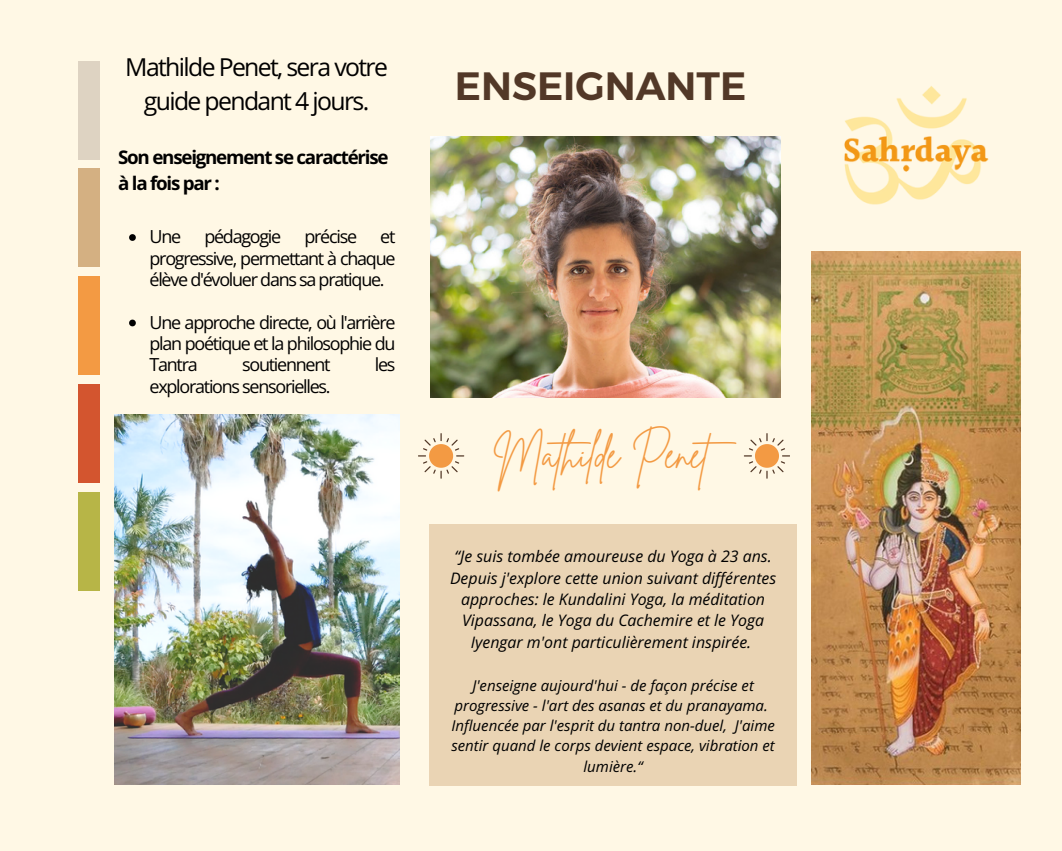
<style>
.page{position:relative;width:1062px;height:851px;background:#fff}
.page>*{position:absolute;margin:0;border:0;box-sizing:border-box;transform-origin:0 0}
.t1{font:39.3px "Brittany Signature";color:#f39a43}
.t2{font:700 39.3px "Kief Montaser Semi";color:#523827}
.t3{font:24.75px/33.8px "Open Sans Hebrew";letter-spacing:-.065em;color:#000;text-align:center}
.t4{font:700 18.75px/25.8px "Open Sans Hebrew";letter-spacing:-.065em;color:#000}
.t5{font:18px/21.3px "Open Sans";letter-spacing:-.07em;color:#000;text-align:justify}
.t6{font:italic 15.9px/21.3px "Open Sans Hebrew";color:#000;text-align:center}
.t7{font:italic 15px/20.2px "Open Sans Hebrew";color:#000;text-align:center}
</style>
<div class="page">
<div style="left:0;top:0;width:1062px;height:850px;background:#fff8e5"></div>
<img style="left:431px;top:137px;width:349px;height:261px">
<svg style="left:418px;top:433px;width:46px;height:45px"></svg>
<svg style="left:744px;top:433px;width:46px;height:45px"></svg>
<img style="left:114px;top:414px;width:286px;height:370px">
<div style="left:78px;top:61px;width:22px;height:98px;background:#ded3c2"></div>
<div style="left:78px;top:169px;width:22px;height:98px;background:#d4b082"></div>
<div style="left:78px;top:277px;width:22px;height:98px;background:#f39a43"></div>
<div style="left:78px;top:384px;width:22px;height:99px;background:#d3552f"></div>
<div style="left:78px;top:492px;width:22px;height:98px;background:#b7b547"></div>
<div style="left:429px;top:524px;width:368px;height:262px;background:#ead4b4"></div>
<img style="left:811px;top:252px;width:209px;height:532px">
<img style="left:844px;top:86px;width:145px;height:119px">
<svg style="left:129px;top:234px;width:7px;height:7px"></svg>
<svg style="left:129px;top:319px;width:7px;height:7px"></svg>
<h5 class="t3" style="left:125px;top:50px;width:264px">Mathilde Penet, sera votre guide pendant 4jours.</h5>
<h5 class="t4" style="left:118px;top:144px;width:272px">Son enseignement se caractérise à la fois par :</h5>
<p class="t5" style="left:150px;top:225px;width:33px">Une</p>
<p class="t5" style="left:204px;top:225px;width:78px">pédagogie</p>
<p class="t5" style="left:304px;top:225px;width:54px">précise</p>
<p class="t5" style="left:150px;top:225px;width:247px;text-indent:231px">et progressive, permettant à chaque élève d'évoluer dans sa pratique.</p>
<p class="t5" style="left:150px;top:311px;width:247px">Une approche directe, où l'arrière plan poétique et la philosophie du Tantra</p>
<p class="t5" style="left:242px;top:353px;width:90px">soutiennent</p>
<p class="t5" style="left:375px;top:353px;width:22px">les</p>
<p class="t5" style="left:150px;top:375px;width:183px">explorations sensorielles.</p>
<p class="t2" style="left:455px;top:62px;width:293px">ENSEIGNANTE</p>
<h1 class="t1" style="left:494px;top:428px;width:255px">Mathilde Penet</h1>
<p class="t6" style="left:450px;top:545px;width:328px">“Je suis tombée amoureuse du Yoga à 23 ans.<br>Depuis j'explore cette union suivant différentes approches: le Kundalini Yoga, la méditation Vipassana, le Yoga du Cachemire et le Yoga Iyengar m'ont particulièrement inspirée.</p>
<h2 class="t7" style="left:451px;top:674px;width:325px">J'enseigne aujourd'hui - de façon précise et progressive - l'art des asanas et du pranayama.<br>Influencée par l'esprit du tantra non-duel, J'aime sentir quand le corps devient espace, vibration et lumière.“</h2>
</div>
